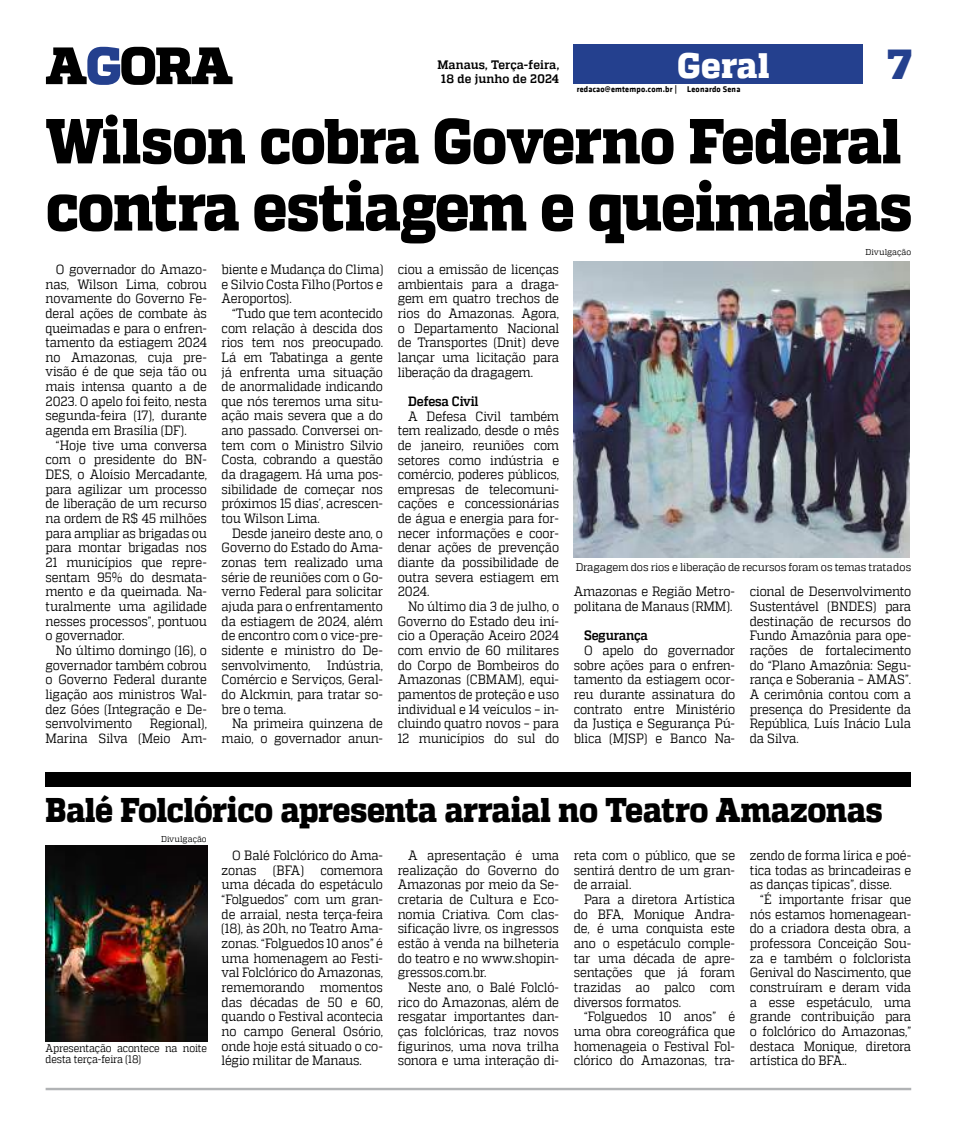
<style>
.page{position:relative;width:957px;height:1134px;background:#fff}
.page>*{position:absolute;margin:0;border:0;box-sizing:border-box;transform-origin:0 0}
.t1{font:800 65.88px "MW Quadon";letter-spacing:-.025em;color:#000;scale:.9 1}
.t2{font:800 63.38px "MW Quadon";letter-spacing:-.015em;color:#000;scale:.9 1}
.t3{font:800 41.88px "MW Quadon";color:#24408e}
.t4{font:800 35.25px "MW Quadon";letter-spacing:.01em;color:#fff;scale:.95 1}
.t5{font:800 34.25px "MW Quadon";letter-spacing:-.015em;color:#000;scale:.9 1}
.t6{font:13.38px/14.6px "MW Quadon";letter-spacing:-.015em;color:#000;text-align:justify;scale:.9 1}
.t7{font:700 13.38px "MW Quadon";letter-spacing:-.01em;color:#000;scale:.9 1}
.t8{font:700 12.25px/14.6px "MW Quadon";letter-spacing:.005em;color:#000;text-align:center;scale:.95 1}
.t9{font:11px "MW Quadon";letter-spacing:-.015em;color:#000;scale:.95 1}
.t10{font:11px/11px "MW Quadon";letter-spacing:-.015em;color:#000;scale:.9 1}
.t11{font:700 8.5px "MW Klavika Bd";letter-spacing:.025em;color:#000;scale:.95 1}
.t12{font:8.5px "MW Quadon";letter-spacing:.005em;color:#000;scale:.95 1}
</style>
<div class="page">
<hr style="left:46px;top:1088px;width:865px;height:2px;background:#b1b3b5">
<div style="left:45px;top:772px;width:866px;height:15px;background:#000"></div>
<img style="left:46px;top:845px;width:161px;height:197px">
<img style="left:574px;top:262px;width:335px;height:295px">
<svg style="left:46px;top:47px;width:186px;height:38px"></svg>
<div style="left:574px;top:44px;width:289px;height:40px;background:#24408e"></div>
<h3 class="t3" style="left:887px;top:39px;width:26px">7</h3>
<h2 class="t2" style="left:46px;top:104px;width:952px">Wilson cobra Governo Federal</h2>
<h1 class="t1" style="left:46px;top:169px;width:964px">contra estiagem e queimadas</h1>
<p class="t12" style="left:865px;top:247px;width:50px">Divulgação</p>
<p class="t8" style="left:437px;top:57px;width:130px">Manaus, Terça-feira,<br>18 de junho de 2024</p>
<h3 class="t4" style="left:677px;top:45px;width:99px">Geral</h3>
<p class="t11" style="left:577px;top:83px;width:174px">redacao@emtempo.com.br | Leonardo Sena</p>
<p class="t6" style="left:46px;top:262px;width:181px;text-indent:10px">O governador do Amazo&shy;nas, Wilson Lima, cobrou novamente do Governo Fe&shy;deral ações de combate às queimadas e para o enfren&shy;tamento da estiagem 2024 no Amazonas, cuja pre&shy;visão é de que seja tão ou mais intensa quanto a de 2023. O apelo foi feito, nesta segunda-feira (17), durante agenda em Brasília (DF).</p>
<p class="t6" style="left:46px;top:438px;width:181px;text-indent:10px">“Hoje tive uma conversa com o presidente do BN-DES, o Aloísio Mercadante, para agilizar um processo de liberação de um recurso na ordem de R$ 45 milhões para ampliar as brigadas ou para montar brigadas nos 21 municípios que repre&shy;sentam 95% do desmata&shy;mento e da queimada. Na&shy;turalmente uma agilidade nesses processos”, pontuou o governador.</p>
<p class="t6" style="left:46px;top:643px;width:181px;text-indent:10px">No último domingo (16), o governador também cobrou o Governo Federal durante ligação aos ministros Wal&shy;dez Góes (Integração e De&shy;senvolvimento</p>
<p class="t6" style="left:46px;top:716px;width:181px;text-align:right">Regional),<br>Marina Silva (Meio Am-</p>
<p class="t6" style="left:222px;top:262px;width:181px">biente e Mudança do Clima) e Silvio Costa Filho (Portos e Aeroportos).</p>
<p class="t6" style="left:222px;top:306px;width:181px;text-indent:10px">“Tudo que tem acontecido com relação à descida dos rios tem nos preocupado.<br>Lá em Tabatinga a gente já enfrenta uma situação de anormalidade indicando que nós teremos uma situ&shy;ação mais severa que a do ano passado. Conversei on&shy;tem com o Ministro Silvio Costa, cobrando a questão da dragagem. Há uma pos&shy;sibilidade de começar nos próximos 15 dias’, acrescen&shy;tou Wilson Lima.</p>
<p class="t6" style="left:222px;top:526px;width:181px;text-indent:10px">Desde janeiro deste ano, o Governo do Estado do Ama&shy;zonas tem realizado uma série de reuniões com o Go&shy;verno Federal para solicitar ajuda para o enfrentamento da estiagem de 2024, além de encontro com o vice-pre&shy;sidente e ministro do De&shy;senvolvimento, Indústria, Comércio e Serviços, Geral&shy;do Alckmin, para tratar so&shy;bre o tema.</p>
<p class="t6" style="left:222px;top:716px;width:181px;text-align:right">Na primeira quinzena de maio, o governador anun-</p>
<p class="t6" style="left:398px;top:262px;width:181px">ciou a emissão de licenças ambientais para a draga&shy;gem em quatro trechos de rios do Amazonas. Agora, o Departamento Nacional de Transportes (Dnit) deve lançar uma licitação para liberação da dragagem.</p>
<p class="t7" style="left:408px;top:393px;width:80px">Defesa Civil</p>
<p class="t6" style="left:398px;top:408px;width:181px;text-indent:10px">A Defesa Civil também tem realizado, desde o mês de janeiro, reuniões com setores como indústria e comércio, poderes públicos, empresas de telecomuni&shy;cações e concessionárias de água e energia para for&shy;necer informações e coor&shy;denar ações de prevenção diante da possibilidade de outra severa estiagem em 2024.</p>
<p class="t6" style="left:398px;top:599px;width:181px;text-indent:10px">No último dia 3 de julho, o Governo do Estado deu iní&shy;cio a Operação Aceiro 2024 com envio de 60 militares do Corpo de Bombeiros do Amazonas (CBMAM), equi&shy;pamentos de proteção e uso individual e 14 veículos – in&shy;cluindo quatro novos – para 12 municípios do sul do</p>
<p class="t9" style="left:575px;top:561px;width:355px">Dragagem dos rios e liberação de recursos foram os temas tratados</p>
<p class="t6" style="left:574px;top:584px;width:181px">Amazonas e Região Metro&shy;politana de Manaus (RMM).</p>
<p class="t7" style="left:584px;top:628px;width:72px">Segurança</p>
<p class="t6" style="left:574px;top:643px;width:181px;text-indent:10px">O apelo do governador sobre ações para o enfren&shy;tamento da estiagem ocor&shy;reu durante assinatura do contrato entre Ministério da Justiça e Segurança Pú&shy;blica (MJSP) e Banco Na-</p>
<p class="t6" style="left:750px;top:584px;width:181px">cional de Desenvolvimento Sustentável (BNDES) para destinação de recursos do Fundo Amazônia para ope&shy;rações de fortalecimento do “Plano Amazônia: Segu&shy;rança e Soberania – AMAS”.<br>A cerimônia contou com a presença do Presidente da República, Luís Inácio Lula da Silva.</p>
<h3 class="t5" style="left:46px;top:790px;width:931px">Balé Folclórico apresenta arraial no Teatro Amazonas</h3>
<p class="t6" style="left:222px;top:848px;width:181px;text-indent:10px">O Balé Folclórico do Ama&shy;zonas (BFA) comemora uma década do espetáculo “Folguedos” com um gran&shy;de arraial, nesta terça-feira (18), às 20h, no Teatro Ama&shy;zonas. “Folguedos 10 anos” é uma homenagem ao Festi&shy;val Folclórico do Amazonas, rememorando momentos das décadas de 50 e 60, quando o Festival acontecia no campo General Osório, onde hoje está situado o co&shy;légio militar de Manaus.</p>
<p class="t6" style="left:398px;top:848px;width:181px;text-indent:10px">A apresentação é uma realização do Governo do Amazonas por meio da Se&shy;cretaria de Cultura e Eco&shy;nomia Criativa. Com clas&shy;sificação livre, os ingressos estão à venda na bilheteria do teatro e no www.shopin&shy;gressos.com.br.</p>
<p class="t12" style="left:161px;top:834px;width:50px">Divulgação</p>
<p class="t6" style="left:574px;top:848px;width:181px">reta com o público, que se sentirá dentro de um gran&shy;de arraial.</p>
<p class="t6" style="left:574px;top:892px;width:181px;text-indent:10px">Para a diretora Artística do BFA, Monique Andra&shy;de, é uma conquista este ano o espetáculo comple&shy;tar uma década de apre&shy;sentações que já foram trazidas ao palco com diversos formatos.</p>
<p class="t6" style="left:574px;top:1009px;width:181px;text-indent:10px">“Folguedos 10 anos” é uma obra coreográfica que homenageia o Festival Fol&shy;clórico do Amazonas, tra-</p>
<p class="t6" style="left:750px;top:848px;width:181px">zendo de forma lírica e poé&shy;tica todas as brincadeiras e as danças típicas”, disse.</p>
<p class="t6" style="left:750px;top:892px;width:181px;text-indent:10px">“É importante frisar que nós estamos homenagean&shy;do a criadora desta obra, a professora Conceição Sou&shy;za e também o folclorista Genival do Nascimento, que construíram e deram vida a esse espetáculo, uma grande contribuição para o folclórico do Amazonas,” destaca Monique, diretora artística do BFA..</p>
<p class="t6" style="left:398px;top:980px;width:181px;text-indent:10px">Neste ano, o Balé Folcló&shy;rico do Amazonas, além de resgatar importantes dan&shy;ças folclóricas, traz novos figurinos, uma nova trilha sonora e uma interação di-</p>
<p class="t10" style="left:46px;top:1043px;width:181px">Apresentação acontece na noite desta terça-feira (18)</p>
</div>
